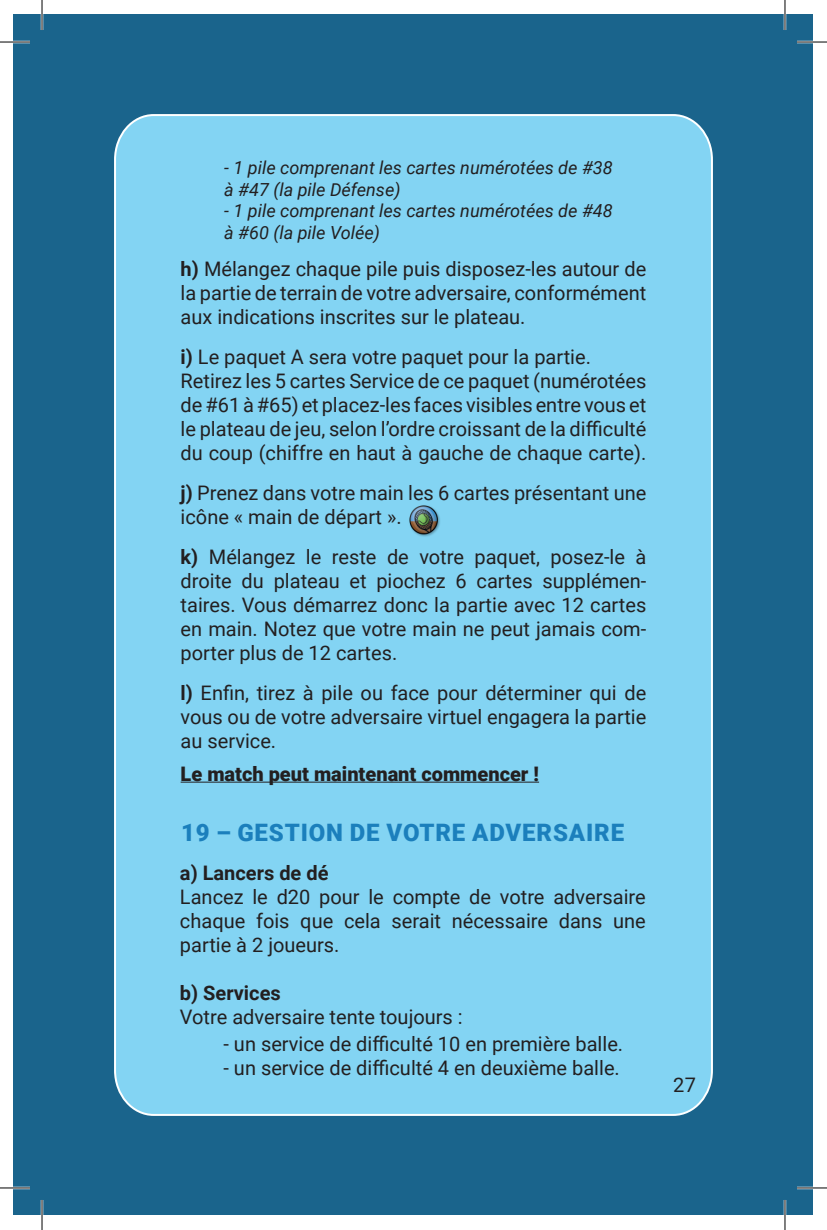
<style>
.page{position:relative;width:827px;height:1230px;background:#fff}
.page>*{position:absolute;margin:0;border:0;box-sizing:border-box;transform-origin:0 0}
.t1{font:900 24px "Roboto";letter-spacing:.035em;color:#1b7fbc}
.t2{font:20px/24px "Roboto";color:#231f20;text-align:justify}
.t3{font:900 20px "Roboto";color:#231f20}
.t4{font:700 20px "Roboto";color:#231f20}
.t5{font:italic 18px/21.6px "Roboto";color:#231f20}
.s1{font-weight:700}
</style>
<div class="page">
<div style="left:14px;top:15px;width:798px;height:1200px;background:#1a648c"></div>
<div style="left:114px;top:114px;width:599px;height:1002px;background:#83d4f3"></div>
<hr style="left:181px;top:781px;width:358px;height:1px;background:#231f20">
<img style="left:382px;top:503px;width:94px;height:36px">
<hr style="left:0;top:41px;width:30px;height:2px;background:#fff">
<hr style="left:797px;top:41px;width:30px;height:2px;background:#fff">
<hr style="left:0;top:1186px;width:30px;height:2px;background:#fff">
<hr style="left:797px;top:1186px;width:30px;height:2px;background:#fff">
<hr style="left:41px;top:0;width:2px;height:30px;background:#fff">
<hr style="left:41px;top:1199px;width:2px;height:30px;background:#fff">
<hr style="left:783px;top:0;width:3px;height:30px;background:#fff">
<hr style="left:783px;top:1199px;width:3px;height:30px;background:#fff">
<hr style="left:0;top:42px;width:30px;height:1px;background:#000">
<hr style="left:797px;top:42px;width:30px;height:1px;background:#000">
<hr style="left:0;top:1187px;width:30px;height:1px;background:#000">
<hr style="left:797px;top:1187px;width:30px;height:1px;background:#000">
<hr style="left:42px;top:0;width:1px;height:30px;background:#000">
<hr style="left:42px;top:1199px;width:1px;height:30px;background:#000">
<hr style="left:784px;top:0;width:1px;height:30px;background:#000">
<hr style="left:784px;top:1199px;width:1px;height:30px;background:#000">
<p class="t5" style="left:224px;top:156px;width:390px">- 1 pile comprenant les cartes numérotées de #38 à #47 (la pile Défense)</p>
<p class="t5" style="left:224px;top:199px;width:390px">- 1 pile comprenant les cartes numérotées de #48 à #60 (la pile Volée)</p>
<p class="t2" style="left:181px;top:256px;width:467px"><span class="s1">h)</span> Mélangez chaque pile puis disposez-les autour de la partie de terrain de votre adversaire, conformément aux indications inscrites sur le plateau.</p>
<p class="t2" style="left:181px;top:344px;width:467px;text-align:left"><span class="s1">i)</span> Le paquet A sera votre paquet pour la partie.<br>Retirez les 5 cartes Service de ce paquet (numérotées de #61 à #65) et placez-les faces visibles entre vous et le plateau de jeu, selon l’ordre croissant de la difficulté du coup (chiffre en haut à gauche de chaque carte).</p>
<p class="t2" style="left:181px;top:480px;width:467px"><span class="s1">j)</span> Prenez dans votre main les 6 cartes présentant une icône « main de départ ».</p>
<p class="t2" style="left:181px;top:544px;width:467px"><span class="s1">k)</span> Mélangez le reste de votre paquet, posez-le à droite du plateau et piochez 6 cartes supplémen&shy;taires. Vous démarrez donc la partie avec 12 cartes en main. Notez que votre main ne peut jamais com&shy;porter plus de 12 cartes.</p>
<p class="t2" style="left:181px;top:680px;width:467px"><span class="s1">l)</span> Enfin, tirez à pile ou face pour déterminer qui de vous ou de votre adversaire virtuel engagera la partie au service.</p>
<p class="t3" style="left:181px;top:759px;width:360px">Le match peut maintenant commencer !</p>
<p class="t1" style="left:181px;top:816px;width:444px">19 – GESTION DE VOTRE ADVERSAIRE</p>
<p class="t4" style="left:180px;top:858px;width:150px">a) Lancers de dé</p>
<p class="t2" style="left:180px;top:883px;width:467px">Lancez le d20 pour le compte de votre adversaire chaque fois que cela serait nécessaire dans une partie à 2 joueurs.</p>
<p class="t4" style="left:180px;top:978px;width:102px">b) Services</p>
<p class="t2" style="left:180px;top:1003px;width:284px">Votre adversaire tente toujours :</p>
<p class="t2" style="left:223px;top:1031px;width:401px">- un service de difficulté 10 en première balle.</p>
<p class="t2" style="left:223px;top:1055px;width:398px">- un service de difficulté 4 en deuxième balle.</p>
<p class="t2" style="left:673px;top:1072px;width:25px">27</p>
</div>
